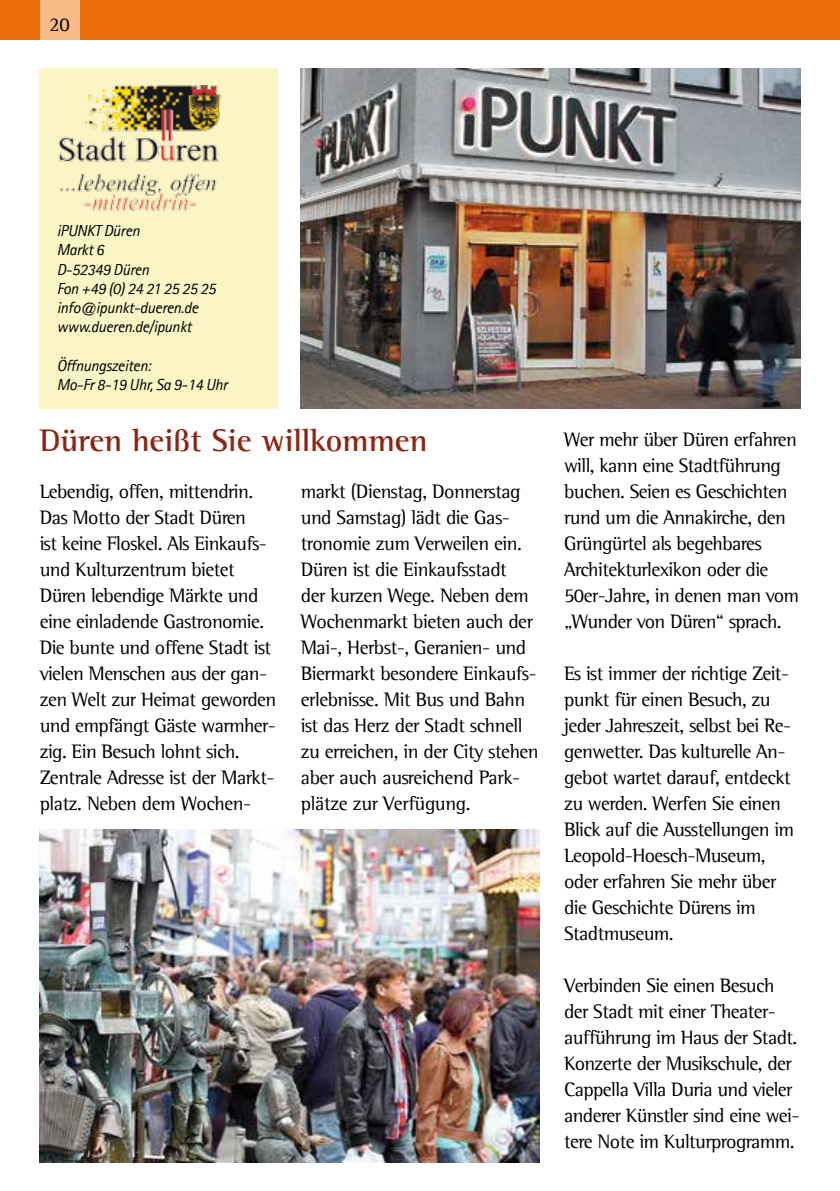
<style>
.page{position:relative;width:840px;height:1191px;background:#fff}
.page>*{position:absolute;margin:0;border:0;box-sizing:border-box;transform-origin:0 0}
.t1{font:700 32px "Agfa Rotis Semi Serif";color:#8d2512}
.t2{font:20px/26px "Agfa Rotis Semi Serif";letter-spacing:-.03em;color:#000}
.t3{font:italic 16px/19.2px "Agfa Rotis Sans Serif";letter-spacing:-.02em;color:#000}
</style>
<div class="page">
<div style="left:0;top:0;width:839px;height:40px;background:#eb6e08"></div>
<div style="left:40px;top:0;width:39px;height:40px;background:#f8ba86"></div>
<div style="left:40px;top:68px;width:238px;height:340px;background:#fbf4c5"></div>
<img style="left:58px;top:85px;width:163px;height:126px">
<img style="left:40px;top:829px;width:498px;height:333px">
<img style="left:300px;top:68px;width:499px;height:340px">
<p class="t2" style="left:49px;top:11px;width:22px">20</p>
<p class="t3" style="left:57px;top:221px;width:160px">iPUNKT Düren<br>Markt 6<br>D-52349 Düren<br>Fon +49 (0) 24 21 25 25 25 info@ipunkt-dueren.de www.dueren.de/ipunkt</p>
<p class="t3" style="left:57px;top:356px;width:172px">Öffnungszeiten:<br>Mo-Fr 8-19 Uhr, Sa 9-14 Uhr</p>
<h1 class="t1" style="left:40px;top:421px;width:389px">Düren heißt Sie willkommen</h1>
<p class="t2" style="left:564px;top:426px;width:236px">Wer mehr über Düren erfahren will, kann eine Stadtführung buchen. Seien es Geschichten rund um die Annakirche, den<br>Grüngürtel als begehbares<br>Architekturlexikon oder die<br>50er-Jahre, in denen man vom „Wunder von Düren“ sprach.</p>
<p class="t2" style="left:564px;top:660px;width:231px">Es ist immer der richtige Zeit&shy;punkt für einen Besuch, zu jeder Jahreszeit, selbst bei Re&shy;genwetter. Das kulturelle An&shy;gebot wartet darauf, entdeckt zu werden. Werfen Sie einen<br>Blick auf die Ausstellungen im<br>Leopold-Hoesch-Museum, oder erfahren Sie mehr über die Geschichte Dürens im<br>Stadtmuseum.</p>
<p class="t2" style="left:564px;top:972px;width:237px">Verbinden Sie einen Besuch der Stadt mit einer Theater&shy;aufführung im Haus der Stadt.<br>Konzerte der Musikschule, der<br>Cappella Villa Duria und vieler anderer Künstler sind eine wei&shy;tere Note im Kulturprogramm.</p>
<p class="t2" style="left:40px;top:478px;width:238px">Lebendig, offen, mittendrin.<br>Das Motto der Stadt Düren<br>ist keine Floskel. Als Einkaufs&shy;und Kulturzentrum bietet<br>Düren lebendige Märkte und eine einladende Gastronomie.<br>Die bunte und offene Stadt ist vielen Menschen aus der gan&shy;zen Welt zur Heimat geworden und empfängt Gäste warmher&shy;zig. Ein Besuch lohnt sich.<br>Zentrale Adresse ist der Markt&shy;platz. Neben dem Wochen-</p>
<p class="t2" style="left:300px;top:478px;width:239px">markt (Dienstag, Donnerstag und Samstag) lädt die Gas&shy;tronomie zum Verweilen ein.<br>Düren ist die Einkaufsstadt<br>der kurzen Wege. Neben dem<br>Wochenmarkt bieten auch der<br>Mai-, Herbst-, Geranien- und<br>Biermarkt besondere Einkaufs&shy;erlebnisse. Mit Bus und Bahn ist das Herz der Stadt schnell zu erreichen, in der City stehen aber auch ausreichend Park&shy;plätze zur Verfügung.</p>
</div>
